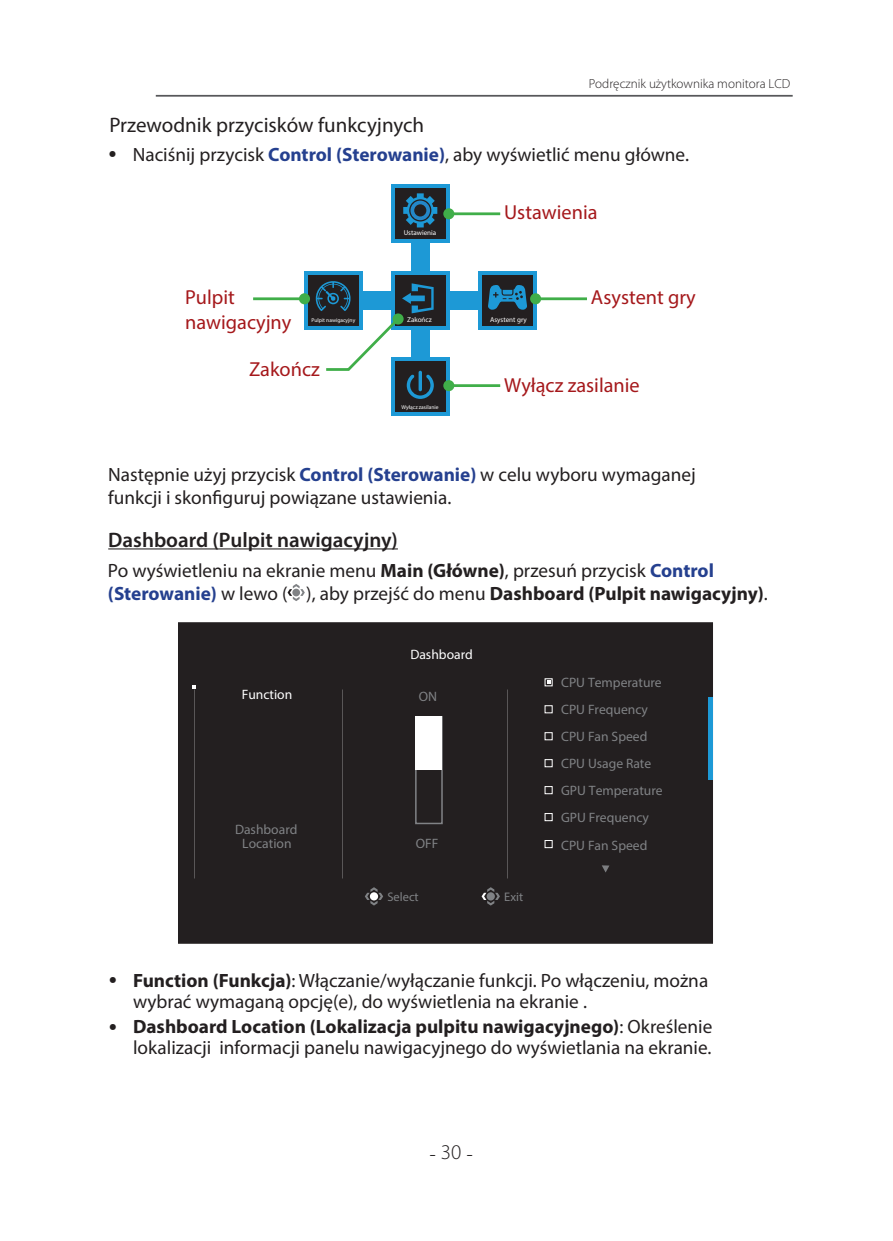
<style>
.page{position:relative;width:893px;height:1241px;background:#fff}
.page>*{position:absolute;margin:0;border:0;box-sizing:border-box;transform-origin:0 0}
.Heading_2{font:21px "Myriad Pro";color:#231f20}
.Heading_4{font:600 21px "Myriad Pro";color:#231f20}
.t1{font:300 21px "Adobe Song Std";color:#231f20}
.t2{font:20.3px/24.3px "Play";color:#a5181b}
.Body_Text{font:19.25px/21px "Myriad Pro";color:#231f20}
.t3{font:13.65px/26.9px "Play";color:#808285}
.t4{font:13.65px "Play";color:#fff}
.t5{font:300 13.12px "Myriad Pro";color:#231f20}
.t6{font:12.42px "Play";color:#808285}
.t7{font:7px "Play";color:#fff}
.t8{font:5.6px "Play";color:#fff}
.s1{font-family:"Calibri"}
.s2{font-weight:700;color:#25408f}
.s3{font-weight:700}
.s4{font-family:"Myriad Pro"}
</style>
<div class="page">
<hr style="left:156px;top:95px;width:637px;height:2px;background:#57585a">
<hr style="left:108px;top:548px;width:290px;height:1px;background:#231f20">
<div style="left:411px;top:236px;width:19px;height:128px;background:#1d99d6"></div>
<div style="left:356px;top:291px;width:128px;height:18px;background:#1d99d6"></div>
<div style="left:391px;top:270px;width:59px;height:59px;background:#1d99d6"></div>
<div style="left:395px;top:275px;width:50px;height:50px;background:#231f20"></div>
<div style="left:391px;top:184px;width:59px;height:59px;background:#1d99d6"></div>
<div style="left:395px;top:188px;width:50px;height:50px;background:#231f20"></div>
<svg style="left:403px;top:193px;width:34px;height:34px"></svg>
<div style="left:391px;top:357px;width:59px;height:59px;background:#1d99d6"></div>
<div style="left:395px;top:362px;width:50px;height:50px;background:#231f20"></div>
<div style="left:478px;top:270px;width:59px;height:59px;background:#1d99d6"></div>
<div style="left:482px;top:275px;width:50px;height:50px;background:#231f20"></div>
<svg style="left:488px;top:285px;width:39px;height:25px"></svg>
<div style="left:304px;top:270px;width:59px;height:59px;background:#1d99d6"></div>
<div style="left:308px;top:275px;width:50px;height:50px;background:#231f20"></div>
<hr style="left:536px;top:297px;width:51px;height:3px;background:#40ae49">
<div style="left:530px;top:293px;width:11px;height:11px;background:#40ae49;border-radius:50%"></div>
<hr style="left:449px;top:212px;width:51px;height:3px;background:#40ae49">
<div style="left:443px;top:208px;width:11px;height:11px;background:#40ae49;border-radius:50%"></div>
<hr style="left:449px;top:384px;width:51px;height:3px;background:#40ae49">
<div style="left:443px;top:380px;width:11px;height:11px;background:#40ae49;border-radius:50%"></div>
<hr style="left:253px;top:297px;width:51px;height:3px;background:#40ae49">
<div style="left:299px;top:293px;width:11px;height:11px;background:#40ae49;border-radius:50%"></div>
<svg style="left:316px;top:281px;width:118px;height:118px"></svg>
<div style="left:393px;top:313px;width:11px;height:11px;background:#40ae49;border-radius:50%"></div>
<svg style="left:288px;top:584px;width:17px;height:17px"></svg>
<div style="left:178px;top:622px;width:535px;height:321px;background:#231f20"></div>
<svg style="left:365px;top:887px;width:18px;height:18px"></svg>
<svg style="left:482px;top:887px;width:18px;height:18px"></svg>
<div style="left:415px;top:716px;width:28px;height:108px;border:2px solid #808285"></div>
<div style="left:416px;top:716px;width:26px;height:53px;background:#fff"></div>
<svg style="left:602px;top:865px;width:7px;height:7px"></svg>
<svg style="left:193px;top:684px;width:3px;height:4px"></svg>
<svg style="left:544px;top:677px;width:9px;height:171px;background:#423e3f"></svg>
<div style="left:708px;top:696px;width:5px;height:83px;background:#1d99d6"></div>
<p class="t5" style="left:589px;top:75px;width:203px">Podręcznik użytkownika monitora LCD</p>
<p class="Heading_2" style="left:109px;top:112px;width:316px">Przewodnik przycisków funkcyjnych</p>
<p class="Body_Text" style="left:108px;top:143px;width:583px"><span class="s1">•</span> Naciśnij przycisk <span class="s2">Control (Sterowanie)</span>, aby wyświetlić menu główne.</p>
<p class="t7" style="left:404px;top:228px;width:34px">Ustawienia</p>
<p class="t2" style="left:504px;top:200px;width:95px">Ustawienia</p>
<p class="t2" style="left:185px;top:285px;width:108px">Pulpit nawigacyjny</p>
<p class="t2" style="left:249px;top:357px;width:72px">Zakończ</p>
<p class="t2" style="left:591px;top:285px;width:106px">Asystent gry</p>
<p class="t7" style="left:407px;top:315px;width:26px">Zakończ</p>
<p class="t8" style="left:311px;top:316px;width:45px">Pulpit nawigacyjny</p>
<p class="t7" style="left:490px;top:315px;width:38px">Asystent gry</p>
<p class="t2" style="left:504px;top:373px;width:137px">Wyłącz zasilanie</p>
<p class="t8" style="left:402px;top:403px;width:38px">Wyłącz zasilanie</p>
<p class="Body_Text" style="left:108px;top:462px;width:589px;line-height:23.1px">Następnie użyj przycisk <span class="s2">Control (Sterowanie)</span> w celu wyboru wymaganej funkcji i skonfiguruj powiązane ustawienia.</p>
<p class="Heading_4" style="left:108px;top:526px;width:291px">Dashboard (Pulpit nawigacyjny)</p>
<p class="Body_Text" style="left:108px;top:558px;width:661px;line-height:23.3px">Po wyświetleniu na ekranie menu <span class="s3">Main (Główne)</span>, przesuń przycisk <span class="s2">Control (Sterowanie)</span> w lewo ( ), aby przejść do menu <span class="s3">Dashboard (Pulpit nawigacyjny)</span>.</p>
<p class="t4" style="left:242px;top:686px;width:52px">Function</p>
<p class="t3" style="left:235px;top:822px;width:64px;line-height:13.7px;text-align:center">Dashboard<br>Location</p>
<p class="t4" style="left:410px;top:646px;width:64px">Dashboard</p>
<p class="t3" style="left:419px;top:682px;width:20px">ON</p>
<p class="t3" style="left:416px;top:829px;width:24px">OFF</p>
<p class="t6" style="left:387px;top:888px;width:33px">Select</p>
<p class="t6" style="left:504px;top:888px;width:20px">Exit</p>
<p class="t3" style="left:561px;top:668px;width:102px">CPU Temperature<br>CPU Frequency<br>CPU Fan Speed</p>
<p class="t3" style="left:561px;top:749px;width:103px">CPU Usage Rate<br>GPU Temperature<br>GPU Frequency</p>
<p class="t3" style="left:561px;top:831px;width:88px">CPU Fan Speed</p>
<p class="Body_Text" style="left:133px;top:969px;width:577px;text-indent:-25px"><span class="s1">•</span> <span class="s3">Function (Funkcja)</span>: Włączanie/wyłączanie funkcji. Po włączeniu, można wybrać wymaganą opcję(e), do wyświetlenia na ekranie .</p>
<p class="Body_Text" style="left:108px;top:1016px;width:606px;text-align:right"><span class="s1">•</span> <span class="s3">Dashboard Location (Lokalizacja pulpitu nawigacyjnego)</span>: Określenie lokalizacji informacji panelu nawigacyjnego do wyświetlania na ekranie.</p>
<p class="t1" style="left:429px;top:1140px;width:46px">- <span class="s4">30</span> -</p>
</div>
